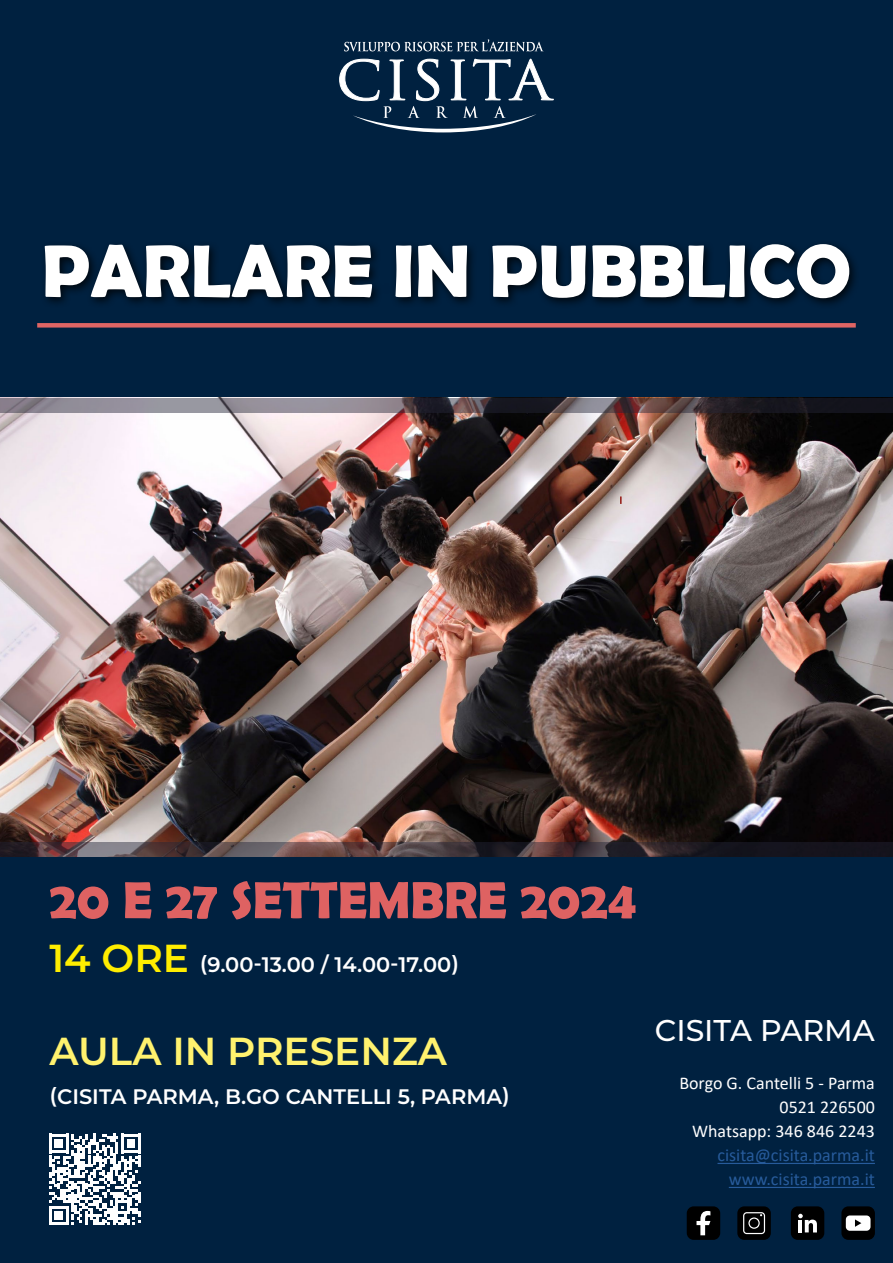
<style>
.page{position:relative;width:893px;height:1263px;background:#002140}
.page>*{position:absolute;margin:0;border:0;box-sizing:border-box;transform-origin:0 0}
.t1{font:700 75px "Berlin Sans FB Demi";color:#fff}
.t2{font:700 52.5px "Berlin Sans FB Demi";color:#de6262}
.t3{font:600 39px "Montserrat";color:#fff26e}
.t4{font:500 30px "Montserrat";color:#fff}
.t5{font:600 21px "Montserrat";color:#fff}
.t6{font:18px "Calibri";color:#fff}
.t7{font:18px "Calibri";color:#275b9b}
.s1{font-size:39px;color:#ffed00}
</style>
<div class="page">
<img style="left:0;top:412px;width:893px;height:430px">
<div style="left:40px;top:239px;width:820px;height:70px;background:#000;opacity:.75"></div>
<div style="left:37px;top:323px;width:819px;height:5px;background:#df6564"></div>
<svg style="left:620px;top:496px;width:2px;height:8px"></svg>
<svg style="left:344px;top:39px;width:199px;height:12px"></svg>
<svg style="left:339px;top:59px;width:215px;height:73px"></svg>
<svg style="left:49px;top:1134px;width:91px;height:91px"></svg>
<svg style="left:0;top:398px;width:893px;height:14px;background:#605961"></svg>
<svg style="left:0;top:842px;width:893px;height:15px;background:#42353a"></svg>
<hr style="left:717px;top:1163px;width:158px;height:1px;background:#275b9b">
<hr style="left:729px;top:1187px;width:146px;height:1px;background:#275b9b">
<div style="left:841px;top:1206px;width:34px;height:34px;background:#000;border-radius:7px"></div>
<div style="left:846px;top:1215px;width:24px;height:16px;background:#fff;border-radius:4px"></div>
<svg style="left:855px;top:1219px;width:6px;height:8px"></svg>
<div style="left:737px;top:1206px;width:34px;height:34px;background:#000;border-radius:7px"></div>
<svg style="left:743px;top:1212px;width:22px;height:22px"></svg>
<div style="left:687px;top:1206px;width:33px;height:34px;background:#000;border-radius:7px"></div>
<svg style="left:696px;top:1211px;width:14px;height:24px"></svg>
<div style="left:791px;top:1206px;width:33px;height:34px;background:#000;border-radius:7px"></div>
<svg style="left:798px;top:1214px;width:19px;height:18px"></svg>
<p class="t1" style="left:42px;top:228px;width:811px">PARLARE IN PUBBLICO</p>
<p class="t2" style="left:49px;top:870px;width:589px">20 E 27 SETTEMBRE 2024</p>
<p class="t5" style="left:49px;top:950px;width:411px"><span class="s1">14 ORE</span> (9.00-13.00 / 14.00-17.00)</p>
<p class="t3" style="left:49px;top:1024px;width:399px">AULA IN PRESENZA</p>
<p class="t5" style="left:49px;top:1082px;width:462px">(CISITA PARMA, B.GO CANTELLI 5, PARMA)</p>
<p class="t4" style="left:655px;top:1010px;width:222px">CISITA PARMA</p>
<p class="t6" style="left:679px;top:1071px;width:197px">Borgo G. Cantelli 5 - Parma</p>
<p class="t6" style="left:780px;top:1095px;width:97px">0521 226500</p>
<p class="t6" style="left:692px;top:1119px;width:184px">Whatsapp: 346 846 2243</p>
<p class="t7" style="left:717px;top:1143px;width:159px">cisita@cisita.parma.it</p>
<p class="t7" style="left:729px;top:1167px;width:148px">www.cisita.parma.it</p>
</div>
